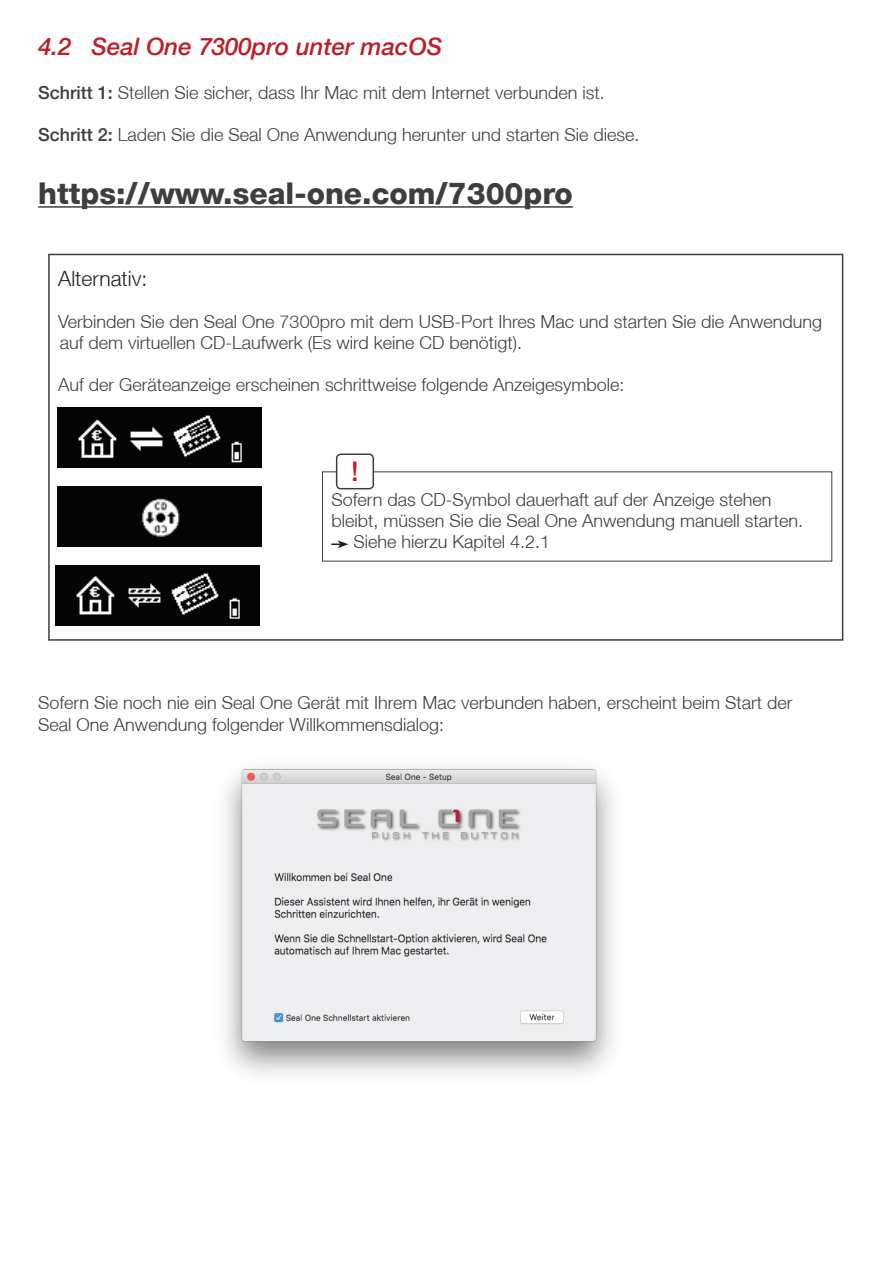
<style>
.page{position:relative;width:893px;height:1263px;background:#fff}
.page>*{position:absolute;margin:0;border:0;box-sizing:border-box;transform-origin:0 0}
.t1{font:800 30px "Helvetica Neue LT";color:#3e3e3f}
.t2{font:500 27px "Helvetica Neue LT";color:#bc2026}
.t3{font:italic 500 24px "Helvetica Neue LT";color:#bc2026}
.t4{font:300 21px "Helvetica Neue LT";color:#231f20}
.t5{font:300 18px/21px "Helvetica Neue LT";color:#3e3e3f}
.s1{font-weight:500}
</style>
<div class="page">
<hr style="left:38px;top:206px;width:535px;height:2px;background:#3e3e3f">
<img style="left:57px;top:486px;width:204px;height:61px">
<img style="left:57px;top:407px;width:204px;height:60px">
<img style="left:55px;top:566px;width:205px;height:60px">
<div style="left:48px;top:254px;width:795px;height:387px;border:2px solid #3e3e3f"></div>
<svg style="left:331px;top:540px;width:17px;height:8px"></svg>
<div style="left:336px;top:453px;width:38px;height:36px;border:2px solid #3e3e3f;border-radius:4px"></div>
<img style="left:225px;top:768px;width:388px;height:307px">
<h3 class="t3" style="left:38px;top:33px;width:406px">4.2 Seal One 7300pro unter macOS</h3>
<p class="t5" style="left:38px;top:82px;width:568px"><span class="s1">Schritt 1:</span> Stellen Sie sicher, dass Ihr Mac mit dem Internet verbunden ist.</p>
<p class="t5" style="left:38px;top:124px;width:603px"><span class="s1">Schritt 2:</span> Laden Sie die Seal One Anwendung herunter und starten Sie diese.</p>
<h1 class="t1" style="left:38px;top:175px;width:536px">https://www.seal-one.com/7300pro</h1>
<p class="t4" style="left:58px;top:265px;width:91px">Alternativ:</p>
<p class="t5" style="left:58px;top:311px;width:765px">Verbinden Sie den Seal One 7300pro mit dem USB-Port Ihres Mac und starten Sie die Anwendung auf dem virtuellen CD-Laufwerk (Es wird keine CD benötigt).</p>
<p class="t5" style="left:58px;top:374px;width:568px">Auf der Geräteanzeige erscheinen schrittweise folgende Anzeigesymbole:</p>
<h2 class="t2" style="left:351px;top:455px;width:9px">!</h2>
<p class="t5" style="left:331px;top:489px;width:442px">Sofern das CD-Symbol dauerhaft auf der Anzeige stehen</p>
<p class="t5" style="left:331px;top:510px;width:473px">bleibt, müssen Sie die Seal One Anwendung manuell starten.</p>
<p class="t5" style="left:353px;top:531px;width:198px">Siehe hierzu Kapitel 4.2.1</p>
<p class="t5" style="left:38px;top:692px;width:756px">Sofern Sie noch nie ein Seal One Gerät mit Ihrem Mac verbunden haben, erscheint beim Start der<br>Seal One Anwendung folgender Willkommensdialog:</p>
</div>
